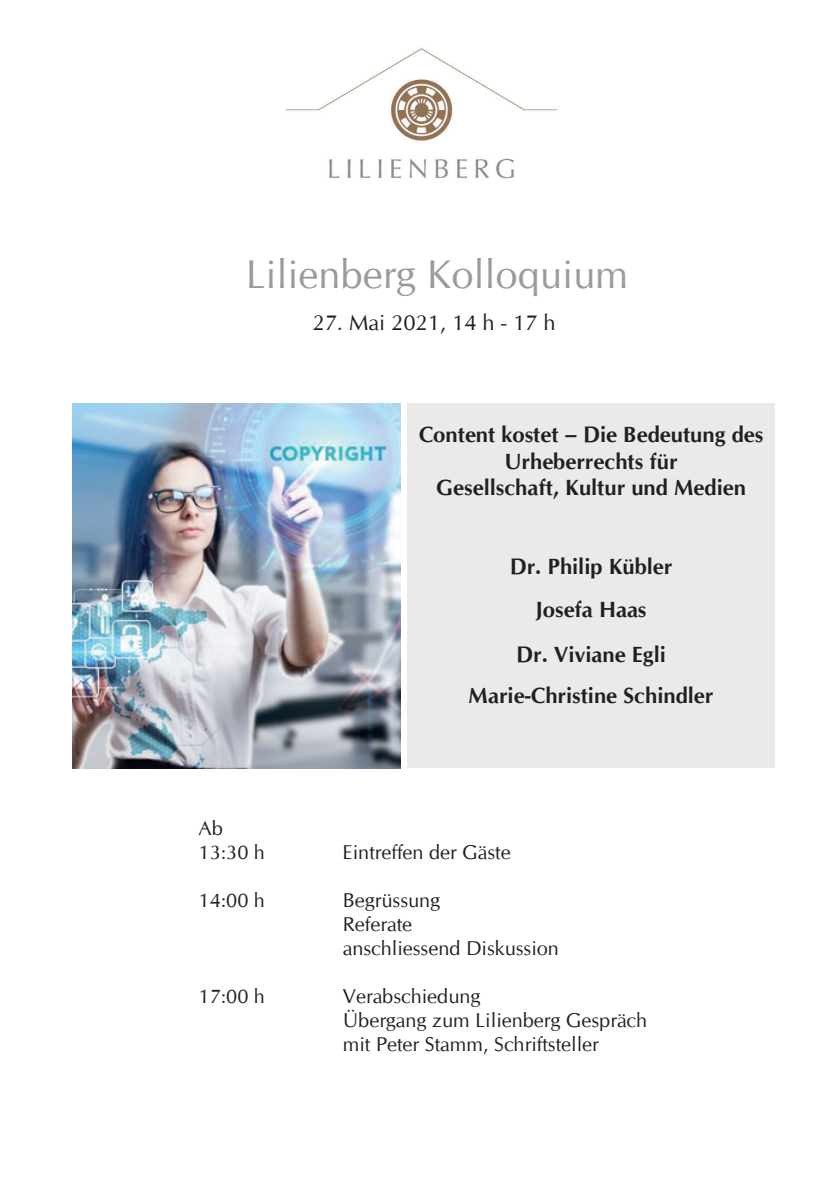
<style>
.page{position:relative;width:840px;height:1191px;background:#fff}
.page>*{position:absolute;margin:0;border:0;box-sizing:border-box;transform-origin:0 0}
.t1{font:40px "CG Omega";color:#999b9e}
.t2{font:700 22px/26.4px "CG Omega";color:#231f20;text-align:center}
.t3{font:22px "CG Omega";color:#231f20}
.t4{font:20px/24px "CG Omega";color:#231f20}
</style>
<div class="page">
<img style="left:286px;top:48px;width:271px;height:131px">
<img style="left:72px;top:404px;width:328px;height:364px">
<div style="left:407px;top:404px;width:367px;height:364px;background:#e9eae9"></div>
<h1 class="t1" style="left:245px;top:250px;width:384px">Lilienberg Kolloquium</h1>
<p class="t3" style="left:312px;top:309px;width:244px">27. Mai 2021, 14 h - 17 h</p>
<p class="t2" style="left:418px;top:421px;width:346px">Content kostet – Die Bedeutung des<br>Urheberrechts für<br>Gesellschaft, Kultur und Medien</p>
<p class="t4" style="left:198px;top:816px;width:68px">Ab<br>13:30 h</p>
<p class="t2" style="left:509px;top:544px;width:164px;line-height:44px">Dr. Philip Kübler<br>Josefa Haas<br>Dr. Viviane Egli</p>
<p class="t2" style="left:468px;top:682px;width:246px">Marie-Christine Schindler</p>
<p class="t4" style="left:342px;top:840px;width:169px">Eintreffen der Gäste</p>
<p class="t4" style="left:198px;top:888px;width:68px">14:00 h</p>
<p class="t4" style="left:342px;top:888px;width:217px">Begrüssung<br>Referate<br>anschliessend Diskussion</p>
<p class="t4" style="left:198px;top:984px;width:68px">17:00 h</p>
<p class="t4" style="left:342px;top:984px;width:306px">Verabschiedung<br>Übergang zum Lilienberg Gespräch mit Peter Stamm, Schriftsteller</p>
</div>
